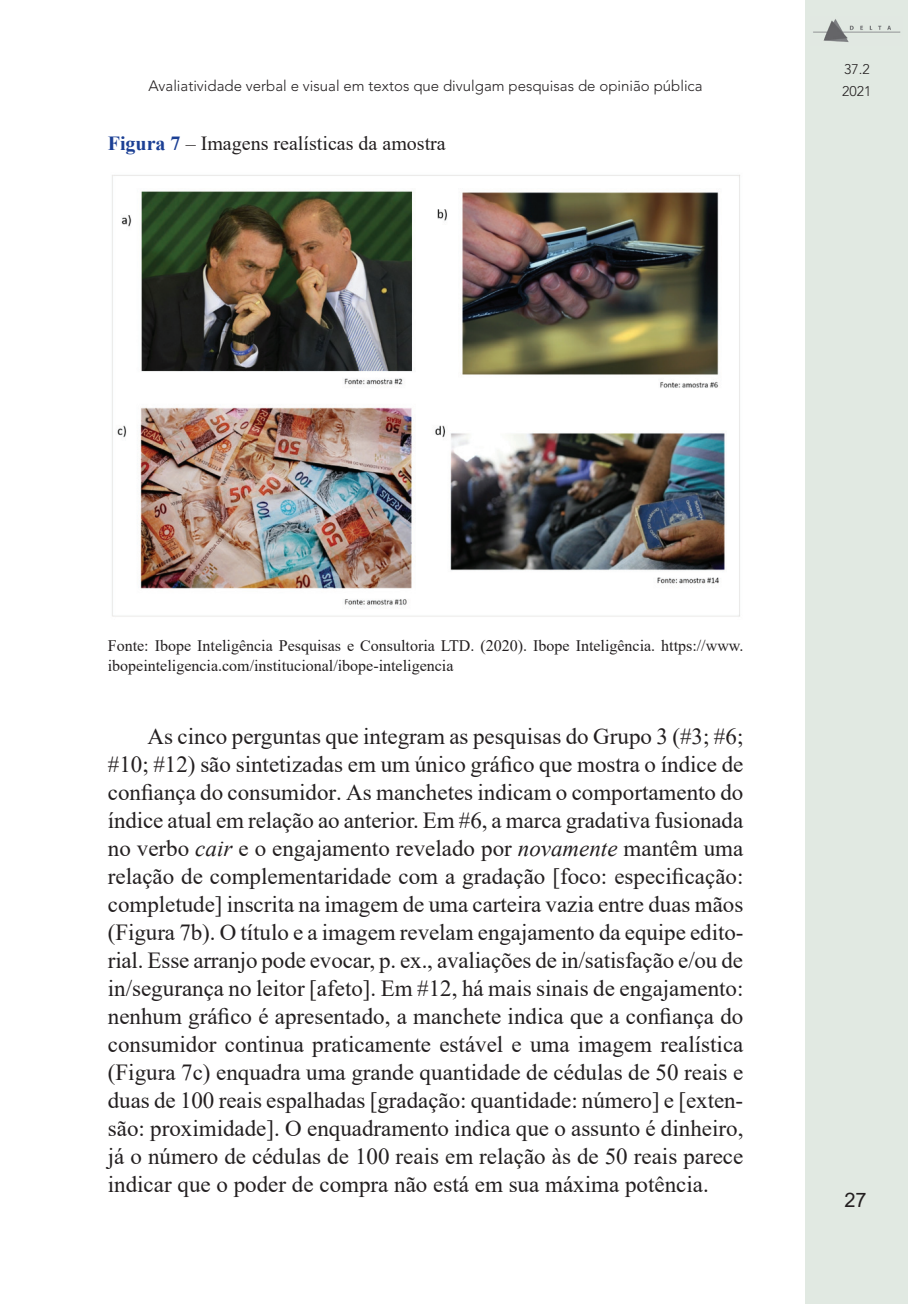
<style>
.page{position:relative;width:908px;height:1304px;background:#fff}
.page>*{position:absolute;margin:0;border:0;box-sizing:border-box;transform-origin:0 0}
.t1{font:23px/28px "Times New Roman";color:#231f20;text-align:justify}
.t2{font:20px "Times New Roman";color:#231f20}
.t3{font:20px "Arial";color:#231f20}
.t4{font:16px/20px "Times New Roman";color:#231f20}
.t5{font:300 15px "Avenir";color:#231f20}
.t6{font:300 14px/22px "Avenir";color:#231f20}
.s1{font-weight:700;color:#1b3f94}
.s2{font-style:italic}
</style>
<div class="page">
<div style="left:804px;top:0;width:102px;height:1304px;background:#e1e9e2"></div>
<img style="left:813px;top:19px;width:88px;height:23px">
<img style="left:112px;top:175px;width:628px;height:442px">
<p class="t5" style="left:148px;top:77px;width:555px">Avaliatividade verbal e visual em textos que divulgam pesquisas de opinião pública</p>
<p class="t2" style="left:108px;top:129px;width:339px"><span class="s1">Figura 7</span> – Imagens realísticas da amostra</p>
<p class="t6" style="left:841px;top:58px;width:31px">37.2<br>2021</p>
<p class="t4" style="left:108px;top:636px;width:636px">Fonte: Ibope Inteligência Pesquisas e Consultoria LTD. (2020). Ibope Inteligência. https://www. ibopeinteligencia.com/institucional/ibope-inteligencia</p>
<p class="t1" style="left:108px;top:722px;width:637px;text-indent:40px">As cinco perguntas que integram as pesquisas do Grupo 3 (#3; #6; #10; #12) são sintetizadas em um único gráfico que mostra o índice de confiança do consumidor. As manchetes indicam o comportamento do índice atual em relação ao anterior. Em #6, a marca gradativa fusionada no verbo <span class="s2">cair</span> e o engajamento revelado por <span class="s2">novamente</span> mantêm uma relação de complementaridade com a gradação [foco: especificação: completude] inscrita na imagem de uma carteira vazia entre duas mãos (Figura 7b). O título e a imagem revelam engajamento da equipe edito&shy;rial. Esse arranjo pode evocar, p. ex., avaliações de in/satisfação e/ou de in/segurança no leitor [afeto]. Em #12, há mais sinais de engajamento: nenhum gráfico é apresentado, a manchete indica que a confiança do consumidor continua praticamente estável e uma imagem realística (Figura 7c) enquadra uma grande quantidade de cédulas de 50 reais e duas de 100 reais espalhadas [gradação: quantidade: número] e [exten&shy;são: proximidade]. O enquadramento indica que o assunto é dinheiro, já o número de cédulas de 100 reais em relação às de 50 reais parece indicar que o poder de compra não está em sua máxima potência.</p>
<p class="t3" style="left:844px;top:1186px;width:24px">27</p>
</div>
